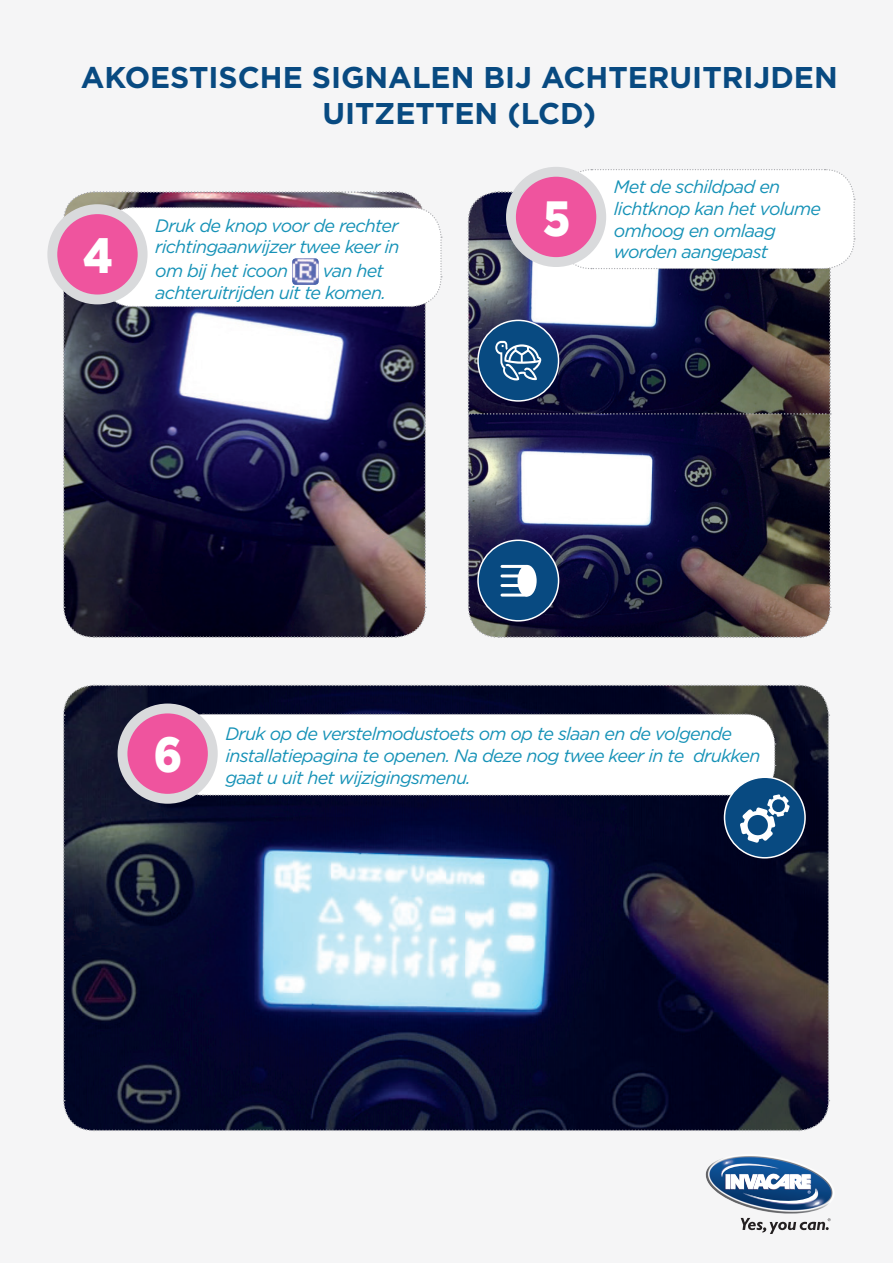
<style>
.page{position:relative;width:893px;height:1263px;background:#f5f5f6}
.page>*{position:absolute;margin:0;border:0;box-sizing:border-box;transform-origin:0 0}
.t1{font:900 49.5px "Gotham";color:#fff;scale:.87 1}
.t2{font:700 30px/36px "Gotham";color:#084a81;text-align:center}
.t3{font:italic 18px/21.6px "Gotham";letter-spacing:-.04em;color:#1692b7}
</style>
<div class="page">
<img style="left:705px;top:1156px;width:128px;height:62px">
<svg style="left:722px;top:1161px;width:95px;height:45px"></svg>
<svg style="left:741px;top:1218px;width:90px;height:16px"></svg>
<svg style="left:62px;top:191px;width:380px;height:447px"></svg>
<div style="left:52px;top:209px;width:91px;height:90px;background:#ef549e;border-radius:50%"></div>
<div style="left:47px;top:204px;width:101px;height:100px;border:10px solid #d9dadc;border-radius:50%"></div>
<img style="left:292px;top:258px;width:27px;height:27px">
<img style="left:467px;top:168px;width:388px;height:470px">
<div style="left:478px;top:540px;width:81px;height:81px;background:#084a81;border-radius:50%"></div>
<div style="left:477px;top:539px;width:82px;height:82px;border:2px solid #fff;border-radius:50%"></div>
<div style="left:517px;top:565px;width:20px;height:32px;background:#fff;border-radius:50%"></div>
<hr style="left:502px;top:565px;width:25px;height:3px;background:#fff">
<hr style="left:502px;top:594px;width:25px;height:3px;background:#fff">
<hr style="left:502px;top:574px;width:25px;height:3px;background:#fff">
<hr style="left:502px;top:584px;width:25px;height:3px;background:#fff">
<svg style="left:63px;top:684px;width:767px;height:448px"></svg>
<p class="t2" style="left:81px;top:59px;width:758px">AKOESTISCHE SIGNALEN BIJ ACHTERUITRIJDEN<br>UITZETTEN (LCD)</p>
<p class="t1" style="left:83px;top:221px;width:36px">4</p>
<p class="t3" style="left:155px;top:214px;width:246px">Druk de knop voor de rechter richtingaanwijzer twee keer in</p>
<p class="t3" style="left:155px;top:260px;width:134px">om bij het icoon</p>
<p class="t3" style="left:155px;top:260px;width:232px;text-align:right">van het<br>achteruitrijden uit te komen.</p>
<p class="t1" style="left:543px;top:184px;width:33px">5</p>
<p class="t3" style="left:614px;top:176px;width:168px">Met de schildpad en</p>
<p class="t3" style="left:614px;top:197px;width:209px">lichtknop kan het volume</p>
<p class="t3" style="left:614px;top:219px;width:164px">omhoog en omlaag</p>
<p class="t3" style="left:614px;top:241px;width:156px">worden aangepast</p>
<p class="t1" style="left:154px;top:721px;width:34px">6</p>
<p class="t3" style="left:225px;top:723px;width:536px">Druk op de verstelmodustoets om op te slaan en de volgende installatiepagina te openen. Na deze nog twee keer in te drukken</p>
<p class="t3" style="left:225px;top:766px;width:247px">gaat u uit het wijzigingsmenu.</p>
</div>
